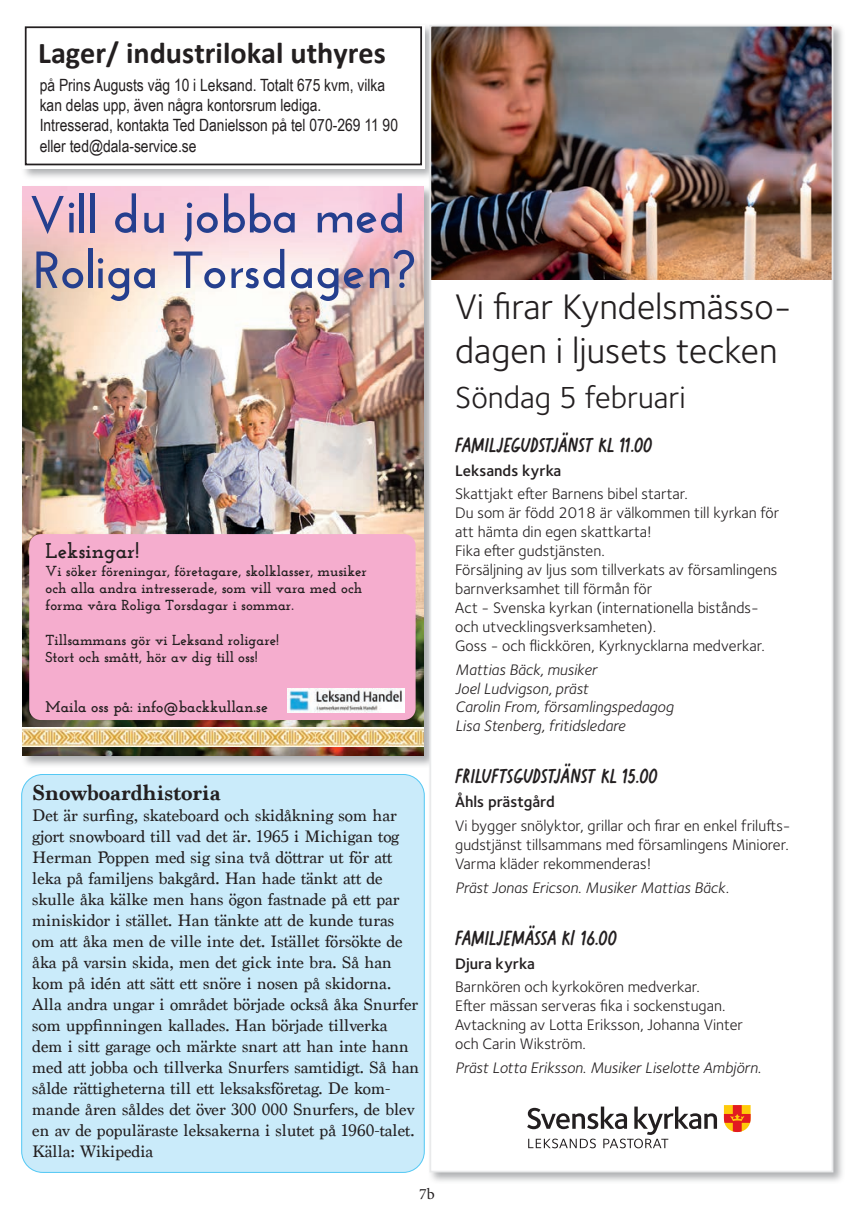
<style>
.page{position:relative;width:854px;height:1216px;background:#fff}
.page>*{position:absolute;margin:0;border:0;box-sizing:border-box;transform-origin:0 0}
.t1{font:700 52.15px/55.5px "Josefin Sans";color:#253f8e}
.t2{font:36.75px/44.1px "Foundry Sterling OT3";color:#231f20}
.t3{font:31.5px "Foundry Sterling OT3";color:#231f20}
.t4{font:700 30.28px "Calibri";color:#231f20}
.t5{font:700 22.75px "Marion";color:#231f20}
.t6{font:700 21.18px "Josefin Slab";color:#231f20}
.t7{font:19.25px "Post Box";color:#231f20}
.t8{font:17.5px/21px "Marion";color:#231f20}
.t9{font:16.97px/20.3px "Arial Narrow";color:#231f20}
.t10{font:15.75px/18.9px "Foundry Sterling OT3";color:#231f20}
.t11{font:italic 15.75px/18.9px "Foundry Sterling OT3";color:#231f20}
.t12{font:15.75px "Minion Pro";color:#231f20}
.t13{font:700 15.4px "Josefin Slab";color:#231f20}
.t14{font:15.22px/30.8px "Calibri";color:#231f20}
.t15{font:700 14.53px/17.3px "Josefin Slab";color:#231f20}
.s1{font-weight:600}
</style>
<div class="page">
<div style="left:20px;top:23px;width:417px;height:158px;background:#939598;opacity:.75"></div>
<div style="left:22px;top:25px;width:402px;height:143px;background:#fff"></div>
<div style="left:25px;top:26px;width:397px;height:139px;border:2px solid #231f20"></div>
<div style="left:22px;top:774px;width:402px;height:398px;background:#caebfa;border-radius:21px"></div>
<div style="left:21px;top:184px;width:415px;height:584px;background:#939598;opacity:.75"></div>
<img style="left:23px;top:187px;width:401px;height:568px">
<img style="left:23px;top:727px;width:401px;height:19px">
<div style="left:29px;top:534px;width:386px;height:186px;background:#f5adce;border-radius:12px"></div>
<img style="left:287px;top:689px;width:117px;height:23px">
<div style="left:427px;top:23px;width:418px;height:1161px;background:#939598;opacity:.75"></div>
<div style="left:430px;top:26px;width:402px;height:1145px;background:#fff"></div>
<svg style="left:527px;top:1106px;width:189px;height:42px"></svg>
<svg style="left:723px;top:1105px;width:27px;height:26px"></svg>
<img style="left:432px;top:28px;width:398px;height:252px">
<div style="left:429px;top:25px;width:404px;height:1147px;border:2px solid #e9eaeb"></div>
<p class="t4" style="left:38px;top:31px;width:349px">Lager/ industrilokal uthyres</p>
<p class="t14" style="left:38px;top:78px;width:344px">på Prins Augusts väg 10 i Leksand. Totalt 675 kvm, vilka kan delas upp, även några kontorsrum lediga.</p>
<p class="t9" style="left:40px;top:74px;width:360px">på Prins Augusts väg 10 i Leksand. Totalt 675 kvm, vilka kan delas upp, även några kontorsrum lediga.<br>Intresserad, kontakta Ted Danielsson på tel 070-269 11 90 eller ted@dala-service.se</p>
<p class="t1" style="left:29px;top:187px;width:387px">Vill du jobba med<br>Roliga Torsdagen?</p>
<p class="t6" style="left:46px;top:538px;width:95px">Leksingar!</p>
<p class="t15" style="left:46px;top:562px;width:323px">Vi söker föreningar, företagare, skolklasser, musiker och alla andra intresserade, som vill vara med och forma våra Roliga Torsdagar i sommar.</p>
<p class="t15" style="left:46px;top:631px;width:235px">Tillsammans gör vi Leksand roligare!<br>Stort och smått, hör av dig till oss!</p>
<p class="t13" style="left:46px;top:697px;width:224px">Maila oss på: info@backkullan.se</p>
<p class="t5" style="left:32px;top:779px;width:190px">Snowboardhistoria</p>
<p class="t8" style="left:32px;top:805px;width:388px">Det är surfing, skateboard och skidåkning som har gjort snowboard till vad det är. 1965 i Michigan tog Herman Poppen med sig sina två döttrar ut för att leka på familjens bakgård. Han hade tänkt att de skulle åka kälke men hans ögon fastnade på ett par miniskidor i stället. Han tänkte att de kunde turas om att åka men de ville inte det. Istället försökte de åka på varsin skida, men det gick inte bra. Så han kom på idén att sätt ett snöre i nosen på skidorna.<br>Alla andra ungar i området började också åka Snurfer som uppfinningen kallades. Han började tillverka dem i sitt garage och märkte snart att han inte hann med att jobba och tillverka Snurfers samtidigt. Så han sålde rättigheterna till ett leksaksföretag. De kom&shy;mande åren såldes det över 300 000 Snurfers, de blev en av de populäraste leksakerna i slutet på 1960-talet.<br>Källa: Wikipedia</p>
<p class="t12" style="left:419px;top:1183px;width:17px">7b</p>
<p class="t2" style="left:455px;top:282px;width:338px">Vi firar Kyndelsmässo&shy;dagen i ljusets tecken</p>
<p class="t3" style="left:455px;top:375px;width:232px">Söndag 5 februari</p>
<p class="t7" style="left:455px;top:431px;width:199px">FAMILJEGUDSTJÄNST KL 11.00</p>
<p class="t10" style="left:455px;top:457px;width:234px;line-height:23.8px"><span class="s1">Leksands kyrka<br></span>Skattjakt efter Barnens bibel startar.</p>
<p class="t10" style="left:455px;top:502px;width:325px">Du som är född 2018 är välkommen till kyrkan för att hämta din egen skattkarta!<br>Fika efter gudstjänsten.<br>Försäljning av ljus som tillverkats av församlingens barnverksamhet till förmån för<br>Act - Svenska kyrkan (internationella bistånds&shy;och utvecklingsverksamheten).<br>Goss - och flickkören, Kyrknycklarna medverkar.</p>
<p class="t11" style="left:455px;top:658px;width:220px">Mattias Bäck, musiker<br>Joel Ludvigson, präst<br>Carolin From, församlingspedagog<br>Lisa Stenberg, fritidsledare</p>
<p class="t7" style="left:455px;top:762px;width:204px">FRILUFTSGUDSTJÄNST KL 15.00</p>
<p class="t10" style="left:455px;top:788px;width:337px;line-height:23.8px"><span class="s1">Åhls prästgård<br></span>Vi bygger snölyktor, grillar och firar en enkel frilufts-</p>
<p class="t10" style="left:455px;top:834px;width:335px">gudstjänst tillsammans med församlingens Miniorer.<br>Varma kläder rekommenderas!</p>
<p class="t11" style="left:455px;top:876px;width:275px">Präst Jonas Ericson. Musiker Mattias Bäck.</p>
<p class="t7" style="left:455px;top:923px;width:163px">FAMILJEMÄSSA Kl 16.00</p>
<p class="t10" style="left:455px;top:950px;width:246px;line-height:23.8px"><span class="s1">Djura kyrka<br></span>Barnkören och kyrkokören medverkar.</p>
<p class="t10" style="left:455px;top:995px;width:289px">Efter mässan serveras fika i sockenstugan.<br>Avtackning av Lotta Eriksson, Johanna Vinter och Carin Wikström.</p>
<p class="t11" style="left:455px;top:1057px;width:307px">Präst Lotta Eriksson. Musiker Liselotte Ambjörn.</p>
</div>
